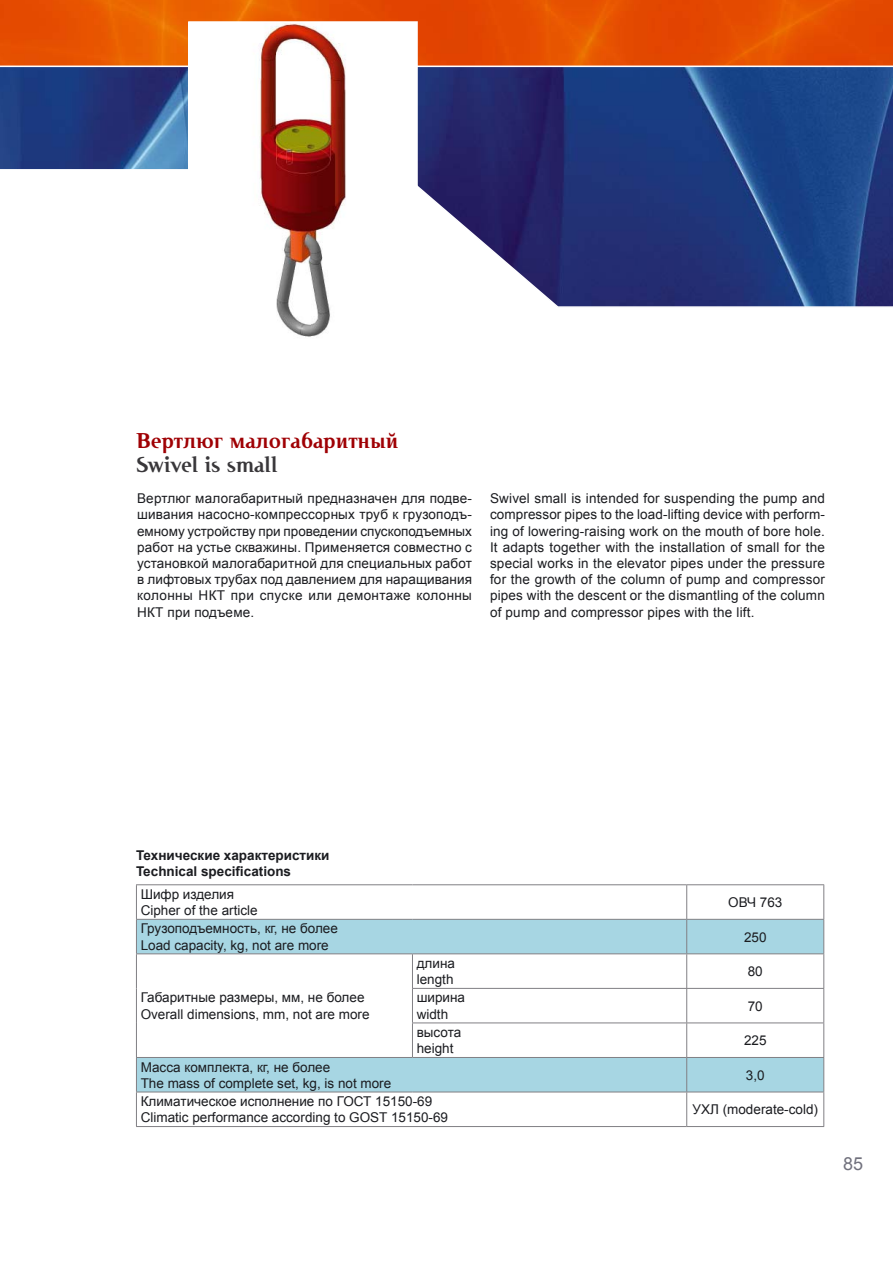
<style>
.page{position:relative;width:893px;height:1263px;background:#fff}
.page>*{position:absolute;margin:0;border:0;box-sizing:border-box;transform-origin:0 0}
.t1{font:700 22.5px "Cutoff Pro";color:#9f0004}
.t2{font:700 22.5px "Cutoff Pro";color:#39373a}
.t3{font:18px "Arial";color:#71717d}
.t4{font:13.5px/16.2px "Arial";color:#1b1c20}
.t5{font:700 13.5px/16.2px "Arial";color:#1b1c20}
</style>
<div class="page">
<svg style="left:0;top:67px;width:893px;height:240px"></svg>
<svg style="left:0;top:0;width:893px;height:66px;background:#e65202"></svg>
<div style="left:189px;top:22px;width:228px;height:317px;background:#fff"></div>
<img style="left:259px;top:24px;width:87px;height:313px">
<div style="left:188px;top:21px;width:230px;height:319px;border:2px solid #fff"></div>
<svg style="left:137px;top:920px;width:686px;height:171px"></svg>
<hr style="left:687px;top:919px;width:137px;height:1px;background:#818084">
<hr style="left:687px;top:953px;width:137px;height:1px;background:#818084">
<hr style="left:686px;top:954px;width:1px;height:34px;background:#818084">
<hr style="left:412px;top:988px;width:412px;height:1px;background:#818084">
<hr style="left:686px;top:989px;width:1px;height:33px;background:#818084">
<hr style="left:412px;top:1022px;width:412px;height:1px;background:#818084">
<hr style="left:686px;top:1023px;width:1px;height:34px;background:#818084">
<hr style="left:687px;top:1057px;width:137px;height:1px;background:#818084">
<hr style="left:687px;top:1091px;width:137px;height:1px;background:#818084">
<hr style="left:687px;top:884px;width:137px;height:1px;background:#818084">
<hr style="left:823px;top:885px;width:1px;height:34px;background:#818084">
<hr style="left:823px;top:920px;width:1px;height:33px;background:#818084">
<hr style="left:823px;top:954px;width:1px;height:34px;background:#818084">
<hr style="left:823px;top:989px;width:1px;height:33px;background:#818084">
<hr style="left:823px;top:1023px;width:1px;height:34px;background:#818084">
<hr style="left:823px;top:1058px;width:1px;height:33px;background:#818084">
<hr style="left:823px;top:1092px;width:1px;height:34px;background:#818084">
<hr style="left:687px;top:1126px;width:137px;height:1px;background:#818084">
<hr style="left:136px;top:884px;width:276px;height:1px;background:#818084">
<hr style="left:136px;top:885px;width:1px;height:34px;background:#818084">
<hr style="left:412px;top:884px;width:275px;height:1px;background:#818084">
<hr style="left:686px;top:885px;width:1px;height:34px;background:#818084">
<hr style="left:136px;top:919px;width:276px;height:1px;background:#818084">
<hr style="left:136px;top:920px;width:1px;height:33px;background:#818084">
<hr style="left:412px;top:919px;width:275px;height:1px;background:#818084">
<hr style="left:686px;top:920px;width:1px;height:33px;background:#818084">
<hr style="left:412px;top:953px;width:275px;height:1px;background:#818084">
<hr style="left:136px;top:953px;width:276px;height:1px;background:#818084">
<hr style="left:136px;top:954px;width:1px;height:34px;background:#818084">
<hr style="left:412px;top:954px;width:1px;height:34px;background:#818084">
<hr style="left:136px;top:988px;width:1px;height:35px;background:#818084">
<hr style="left:412px;top:989px;width:1px;height:33px;background:#818084">
<hr style="left:136px;top:1023px;width:1px;height:34px;background:#818084">
<hr style="left:412px;top:1023px;width:1px;height:34px;background:#818084">
<hr style="left:136px;top:1057px;width:276px;height:1px;background:#818084">
<hr style="left:136px;top:1058px;width:1px;height:33px;background:#818084">
<hr style="left:412px;top:1057px;width:275px;height:1px;background:#818084">
<hr style="left:686px;top:1058px;width:1px;height:33px;background:#818084">
<hr style="left:136px;top:1091px;width:276px;height:1px;background:#818084">
<hr style="left:136px;top:1092px;width:1px;height:34px;background:#818084">
<hr style="left:412px;top:1091px;width:275px;height:1px;background:#818084">
<hr style="left:686px;top:1092px;width:1px;height:34px;background:#818084">
<hr style="left:136px;top:1126px;width:551px;height:1px;background:#818084">
<h1 class="t1" style="left:136px;top:432px;width:264px">Вертлюг малогабаритный</h1>
<h1 class="t2" style="left:136px;top:456px;width:143px">Swivel is small</h1>
<p class="t4" style="left:137px;top:490px;width:336px;text-align:justify">Вертлюг малогабаритный предназначен для подве&shy;шивания насосно-компрессорных труб к грузоподъ&shy;емному устройству при проведении спускоподъемных работ на устье скважины. Применяется совместно с установкой малогабаритной для специальных работ в лифтовых трубах под давлением для наращивания колонны НКТ при спуске или демонтаже колонны НКТ при подъеме.</p>
<p class="t4" style="left:490px;top:490px;width:336px;text-align:justify">Swivel small is intended for suspending the pump and compressor pipes to the load-lifting device with perform&shy;ing of lowering-raising work on the mouth of bore hole.<br>It adapts together with the installation of small for the special works in the elevator pipes under the pressure for the growth of the column of pump and compressor pipes with the descent or the dismantling of the column of pump and compressor pipes with the lift.</p>
<p class="t5" style="left:136px;top:847px;width:195px">Технические характеристики<br>Technical specifications</p>
<p class="t4" style="left:141px;top:886px;width:119px">Шифр изделия<br>Cipher of the article</p>
<p class="t4" style="left:728px;top:894px;width:56px">ОВЧ 763</p>
<p class="t4" style="left:141px;top:920px;width:199px">Грузоподъемность, кг, не более<br>Load capacity, kg, not are more</p>
<p class="t4" style="left:744px;top:929px;width:24px">250</p>
<p class="t4" style="left:141px;top:990px;width:230px">Габаритные размеры, мм, не более<br>Overall dimensions, mm, not are more</p>
<p class="t4" style="left:417px;top:955px;width:40px">длина length</p>
<p class="t4" style="left:748px;top:963px;width:17px">80</p>
<p class="t4" style="left:417px;top:990px;width:50px">ширина width</p>
<p class="t4" style="left:748px;top:998px;width:17px">70</p>
<p class="t4" style="left:417px;top:1024px;width:46px">высота height</p>
<p class="t4" style="left:744px;top:1032px;width:24px">225</p>
<p class="t4" style="left:141px;top:1059px;width:252px">Масса комплекта, кг, не более<br>The mass of complete set, kg, is not more</p>
<p class="t4" style="left:746px;top:1067px;width:20px">3,0</p>
<p class="t4" style="left:141px;top:1093px;width:309px">Климатическое исполнение по ГОСТ 15150-69<br>Climatic performance according to GOST 15150-69</p>
<p class="t4" style="left:692px;top:1101px;width:127px">УХЛ (moderate-cold)</p>
<h2 class="t3" style="left:843px;top:1153px;width:22px">85</h2>
</div>
